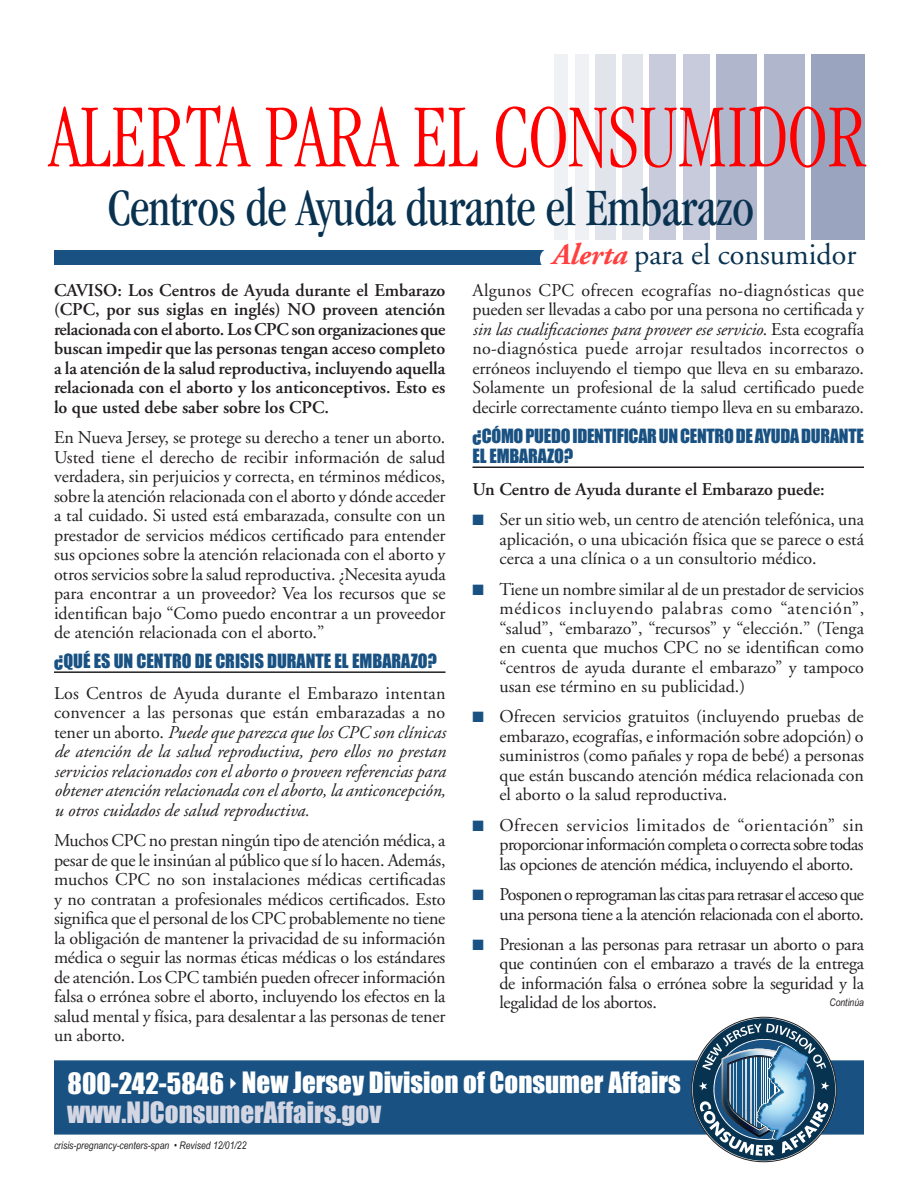
<style>
.page{position:relative;width:918px;height:1188px;background:#fff}
.page>*{position:absolute;margin:0;border:0;box-sizing:border-box;transform-origin:0 0}
.t1{font:300 condensed 93px "Garamond";color:#f00;scale:.85 1}
.t2{font:condensed 54.45px "Garamond";letter-spacing:-.01em;color:#093250;scale:.92 1}
.t3{font:30px "Adobe Garamond";color:#093250}
.BODY{font:27px "Impact";color:#fff}
.BODY-2{font:27px "Impact";color:#d4d7e3}
.BODY-3{font:18px/19.5px "Adobe Garamond";letter-spacing:-.01em;color:#231f20;text-align:justify}
.BODY1{font:18px/19.5px "Adobe Garamond";letter-spacing:-.02em;color:#231f20;text-align:justify}
.BODY-4{font:600 18px/19.5px "Adobe Garamond";color:#231f20;text-align:justify}
.BODY-5{font:italic 18px/19.5px "Adobe Garamond";color:#231f20;text-align:justify}
.BODY-6{font:18px/19.5px "Impact";letter-spacing:-.01em;color:#195282}
.t4{font:italic 10.5px "Arial Narrow";color:#231f20}
.s1{font-weight:700;font-style:italic;color:#ff4040}
.s2{font-style:normal}
.s3{font-style:italic}
.s4{color:#195282}
</style>
<div class="page">
<div style="left:54px;top:1060px;width:810px;height:75px;background:#195282;border:2px solid #195282"></div>
<svg style="left:691px;top:1017px;width:146px;height:145px"></svg>
<div style="left:717px;top:54px;width:40px;height:185px;background:#b0b6cc"></div>
<div style="left:683px;top:54px;width:27px;height:185px;background:#c8cbdb"></div>
<div style="left:622px;top:54px;width:20px;height:185px;background:#e2e4ec"></div>
<div style="left:575px;top:54px;width:13px;height:185px;background:#eff1f5"></div>
<div style="left:811px;top:54px;width:54px;height:185px;background:#9ba4bf"></div>
<div style="left:764px;top:54px;width:40px;height:185px;background:#b0b6cc"></div>
<div style="left:649px;top:54px;width:27px;height:185px;background:#c8cbdb"></div>
<div style="left:595px;top:54px;width:20px;height:185px;background:#e2e4ec"></div>
<div style="left:555px;top:54px;width:13px;height:185px;background:#eff1f5"></div>
<div style="left:54px;top:250px;width:639px;height:14px;background:#195282"></div>
<div style="left:540px;top:248px;width:324px;height:22px;background:#fff;border-radius:10px"></div>
<hr style="left:54px;top:671px;width:392px;height:2px;background:#231f20">
<hr style="left:472px;top:466px;width:392px;height:2px;background:#231f20">
<p class="t1" style="left:50px;top:86px;width:963px">ALERTA PARA EL CONSUMIDOR</p>
<p class="t2" style="left:108px;top:177px;width:704px">Centros de Ayuda durante el Embarazo</p>
<p class="t3" style="left:552px;top:239px;width:306px"><span class="s1">Alerta</span> para el consumidor</p>
<p class="BODY-4" style="left:54px;top:281px;width:393px">CAVISO: Los Centros de Ayuda durante el Embarazo (CPC, por sus siglas en inglés) NO proveen atención relacionada con el aborto. Los CPC son organizaciones que buscan impedir que las personas tengan acceso completo a la atención de la salud reproductiva, incluyendo aquella relacionada con el aborto y los anticonceptivos. Esto es lo que usted debe saber sobre los CPC.</p>
<p class="BODY-3" style="left:54px;top:428px;width:393px">En Nueva Jersey, se protege su derecho a tener un aborto.<br>Usted tiene el derecho de recibir información de salud verdadera, sin perjuicios y correcta, en términos médicos, sobre la atención relacionada con el aborto y dónde acceder a tal cuidado. Si usted está embarazada, consulte con un prestador de servicios médicos certificado para entender sus opciones sobre la atención relacionada con el aborto y otros servicios sobre la salud reproductiva. ¿Necesita ayuda para encontrar a un proveedor? Vea los recursos que se identifican bajo “Como puedo encontrar a un proveedor de atención relacionada con el aborto.”</p>
<p class="BODY-6" style="left:54px;top:652px;width:385px">¿QUÉ ES UN CENTRO DE CRISIS DURANTE EL EMBARAZO?</p>
<p class="BODY-5" style="left:54px;top:684px;width:393px"><span class="s2">Los Centros de Ayuda durante el Embarazo intentan convencer a las personas que están embarazadas a no tener un aborto.</span> Puede que parezca que los CPC son clínicas de atención de la salud reproductiva, pero ellos no prestan servicios relacionados con el aborto o proveen referencias para obtener atención relacionada con el aborto, la anticoncepción, u otros cuidados de salud reproductiva.</p>
<p class="BODY-3" style="left:54px;top:831px;width:393px">Muchos CPC no prestan ningún tipo de atención médica, a pesar de que le insinúan al público que sí lo hacen. Además, muchos CPC no son instalaciones médicas certificadas y no contratan a profesionales médicos certificados. Esto significa que el personal de los CPC probablemente no tiene la obligación de mantener la privacidad de su información médica o seguir las normas éticas médicas o los estándares de atención. Los CPC también pueden ofrecer información falsa o errónea sobre el aborto, incluyendo los efectos en la salud mental y física, para desalentar a las personas de tener un aborto.</p>
<p class="BODY-3" style="left:472px;top:281px;width:393px">Algunos CPC ofrecen ecografías no-diagnósticas que pueden ser llevadas a cabo por una persona no certificada y <span class="s3">sin las cualificaciones para proveer ese servicio</span>. Esta ecografía no-diagnóstica puede arrojar resultados incorrectos o erróneos incluyendo el tiempo que lleva en su embarazo.<br>Solamente un profesional de la salud certificado puede decirle correctamente cuánto tiempo lleva en su embarazo.</p>
<p class="BODY-6" style="left:472px;top:426px;width:393px">¿CÓMO PUEDO IDENTIFICAR UN CENTRO DE AYUDA DURANTE<br>EL EMBARAZO?</p>
<p class="BODY-4" style="left:472px;top:480px;width:354px">Un Centro de Ayuda durante el Embarazo puede:</p>
<p class="BODY1" style="left:500px;top:510px;width:366px;text-indent:-27px"><span class="s4">■</span> Ser un sitio web, un centro de atención telefónica, una aplicación, o una ubicación física que se parece o está cerca a una clínica o a un consultorio médico.</p>
<p class="BODY1" style="left:500px;top:580px;width:366px;text-indent:-27px"><span class="s4">■</span> Tiene un nombre similar al de un prestador de servicios médicos incluyendo palabras como “atención”, “salud”, “embarazo”, “recursos” y “elección.” (Tenga en cuenta que muchos CPC no se identifican como “centros de ayuda durante el embarazo” y tampoco usan ese término en su publicidad.)</p>
<p class="BODY1" style="left:500px;top:707px;width:366px;text-indent:-27px"><span class="s4">■</span> Ofrecen servicios gratuitos (incluyendo pruebas de embarazo, ecografías, e información sobre adopción) o suministros (como pañales y ropa de bebé) a personas que están buscando atención médica relacionada con el aborto o la salud reproductiva.</p>
<p class="BODY1" style="left:500px;top:816px;width:366px;text-indent:-27px"><span class="s4">■</span> Ofrecen servicios limitados de “orientación” sin proporcionar información completa o correcta sobre todas las opciones de atención médica, incluyendo el aborto.</p>
<p class="BODY1" style="left:472px;top:885px;width:393px;text-align:right"><span class="s4">■</span> Posponen o reprograman las citas para retrasar el acceso que una persona tiene a la atención relacionada con el aborto.</p>
<p class="BODY1" style="left:500px;top:935px;width:366px;text-indent:-27px"><span class="s4">■</span> Presionan a las personas para retrasar un aborto o para que continúen con el embarazo a través de la entrega de información falsa o errónea sobre la seguridad y la legalidad de los abortos.</p>
<p class="t4" style="left:830px;top:996px;width:36px">Continúa</p>
<p class="BODY" style="left:68px;top:1066px;width:615px">800-242-5846✔New Jersey Division of Consumer Affairs</p>
<p class="BODY-2" style="left:67px;top:1095px;width:316px">www.NJConsumerAffairs.gov</p>
<p class="t4" style="left:54px;top:1139px;width:194px">crisis-pregnancy-centers-span • Revised 12/01/22</p>
</div>
